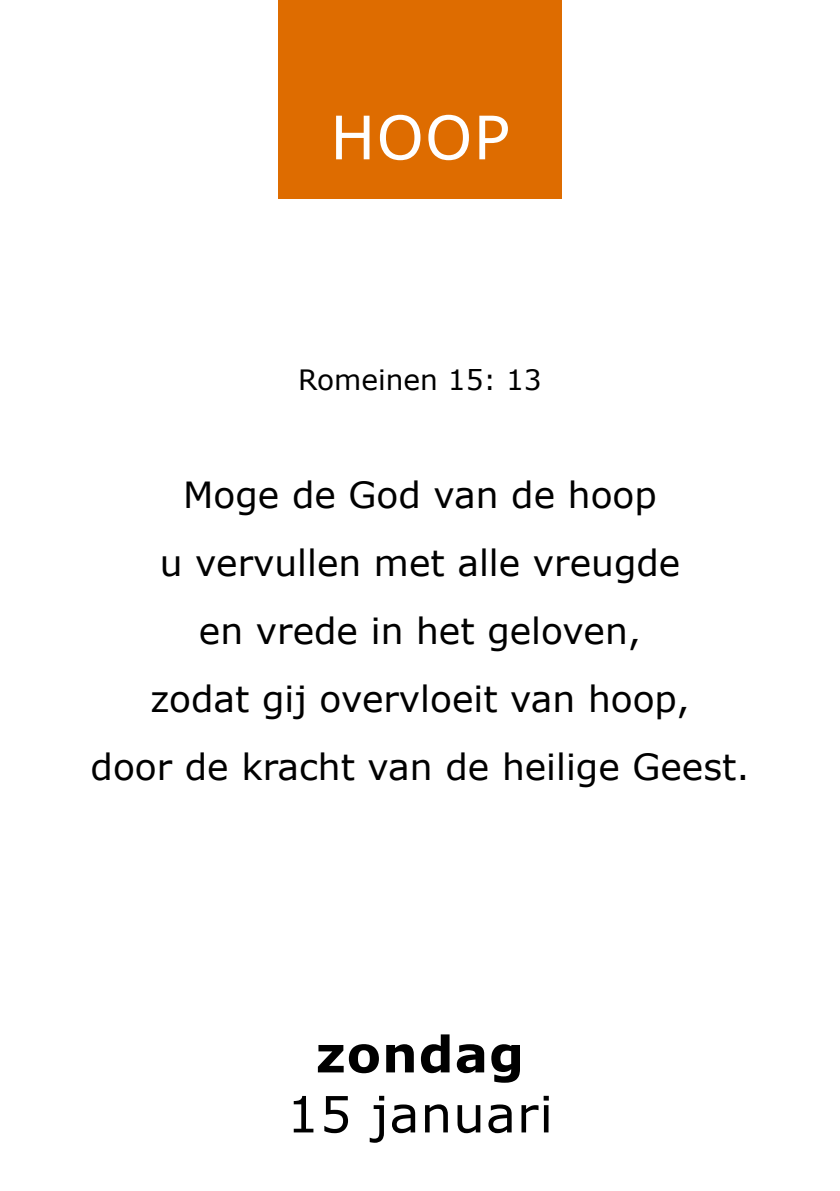
<style>
.page{position:relative;width:840px;height:1191px;background:#fff}
.page>*{position:absolute;margin:0;border:0;box-sizing:border-box;transform-origin:0 0}
.t1{font:60px "Verdana";color:#fff}
.t2{font:50px "Verdana";letter-spacing:.02em;color:#000}
.t3{font:700 50px "Verdana";letter-spacing:.02em;color:#000}
.t4{font:36px/68px "Verdana";color:#000;text-align:center}
.t5{font:28px "Verdana";color:#000}
</style>
<div class="page">
<div style="left:278px;top:0;width:283px;height:198px;background:#de6c00"></div>
<h1 class="t1" style="left:330px;top:96px;width:181px">HOOP</h1>
<p class="t5" style="left:298px;top:360px;width:245px">Romeinen 15: 13</p>
<p class="t4" style="left:90px;top:460px;width:660px">Moge de God van de hoop<br>u vervullen met alle vreugde<br>en vrede in het geloven,<br>zodat gij overvloeit van hoop,<br>door de kracht van de heilige Geest.</p>
<h2 class="t3" style="left:315px;top:1021px;width:210px">zondag</h2>
<h2 class="t2" style="left:287px;top:1079px;width:267px">15 januari</h2>
</div>
